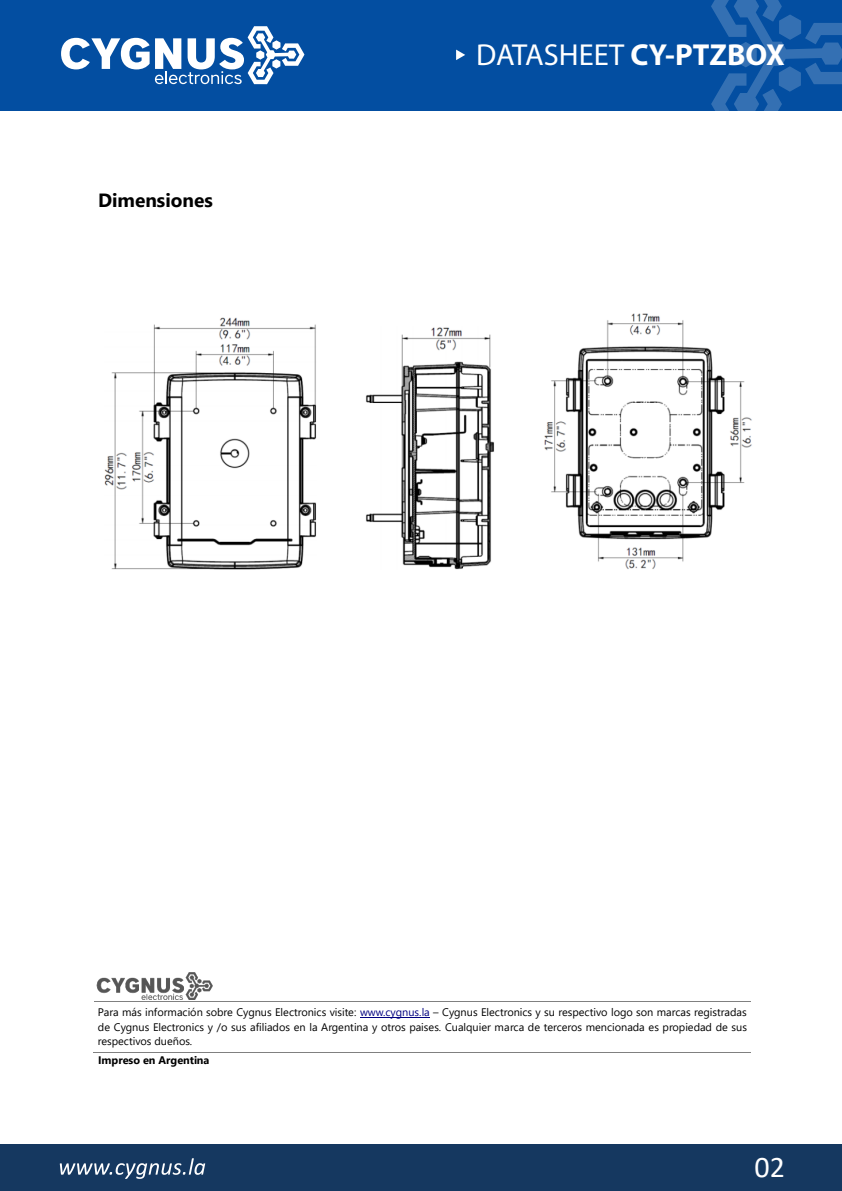
<style>
.page{position:relative;width:842px;height:1191px;background:#fff}
.page>*{position:absolute;margin:0;border:0;box-sizing:border-box;transform-origin:0 0}
.t1{font:30.4px "Myriad Pro";color:#fff}
.t2{font:30px "Calibri";color:#fff}
.t3{font:700 19.2px "Segoe UI";color:#000}
.t4{font:11px/14.4px "Segoe UI";color:#000;text-align:justify}
.t5{font:700 11px "Segoe UI";color:#000}
.s1{font-weight:700}
.s2{color:#000080}
</style>
<div class="page">
<div style="left:0;top:0;width:841px;height:110px;background:#034ea1"></div>
<svg style="left:61px;top:38px;width:88px;height:31px"></svg>
<svg style="left:155px;top:26px;width:149px;height:58px"></svg>
<svg style="left:711px;top:0;width:130px;height:110px"></svg>
<div style="left:0;top:1144px;width:841px;height:46px;background:#153860"></div>
<svg style="left:60px;top:1158px;width:145px;height:20px"></svg>
<hr style="left:360px;top:1017px;width:69px;height:1px;background:#000080">
<hr style="left:94px;top:1000px;width:656px;height:1px;background:#808080">
<hr style="left:93px;top:1051px;width:657px;height:1px;background:#808080">
<img style="left:104px;top:313px;width:648px;height:257px">
<img style="left:96px;top:972px;width:117px;height:28px">
<svg style="left:456px;top:50px;width:9px;height:10px"></svg>
<h3 class="t3" style="left:98px;top:182px;width:116px">Dimensiones</h3>
<h1 class="t1" style="left:476px;top:36px;width:310px">DATASHEET <span class="s1">CY-PTZBOX</span></h1>
<p class="t4" style="left:98px;top:1004px;width:650px">Para más información sobre Cygnus Electronics visite: <span class="s2">www.cygnus.la</span> – Cygnus Electronics y su respectivo logo son marcas registradas de Cygnus Electronics y /o sus afiliados en la Argentina y otros paises. Cualquier marca de terceros mencionada es propiedad de sus respectivos dueños.</p>
<p class="t5" style="left:98px;top:1049px;width:113px">Impreso en Argentina</p>
<h2 class="t2" style="left:754px;top:1146px;width:32px">02</h2>
</div>
